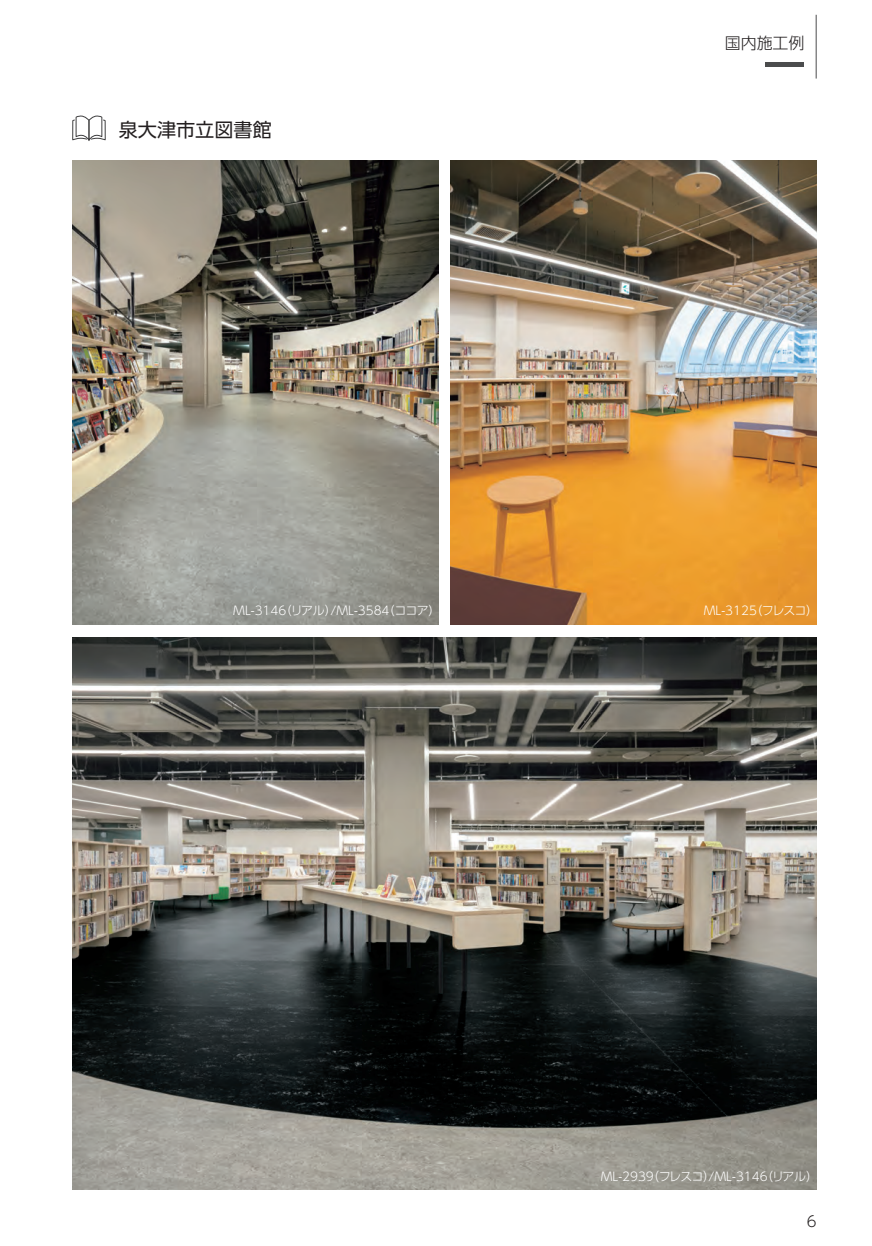
<style>
.page{position:relative;width:872px;height:1246px;background:#fff}
.page>*{position:absolute;margin:0;border:0;box-sizing:border-box;transform-origin:0 0}
.t1{font:19.2px "UD Shin Go Pro";color:#231f20}
.t2{font:300 15.9px "UD Shin Go Pro";color:#231f20}
.t3{font:300 14.85px "UD Shin Go Pro";color:#231f20}
.t4{font:300 12px "UD Shin Go Pro";color:#fff}
</style>
<div class="page">
<hr style="left:765px;top:63px;width:38px;height:4px;background:#4b4c4d">
<hr style="left:816px;top:15px;width:1px;height:64px;background:#4b4c4d">
<svg style="left:72px;top:115px;width:34px;height:46px"></svg>
<img style="left:72px;top:637px;width:744px;height:553px">
<img style="left:72px;top:161px;width:366px;height:463px">
<img style="left:451px;top:161px;width:365px;height:463px">
<h1 class="t1" style="left:119px;top:114px;width:155px">泉大津市立図書館</h1>
<h2 class="t2" style="left:725px;top:30px;width:81px">国内施工例</h2>
<p class="t4" style="left:233px;top:601px;width:209px">ML-3146（リアル）/ML-3584（ココア）</p>
<p class="t4" style="left:704px;top:601px;width:116px">ML-3125（フレスコ）</p>
<p class="t4" style="left:600px;top:1167px;width:219px">ML-2939（フレスコ）/ML-3146（リアル）</p>
<p class="t3" style="left:807px;top:1209px;width:11px">6</p>
</div>
